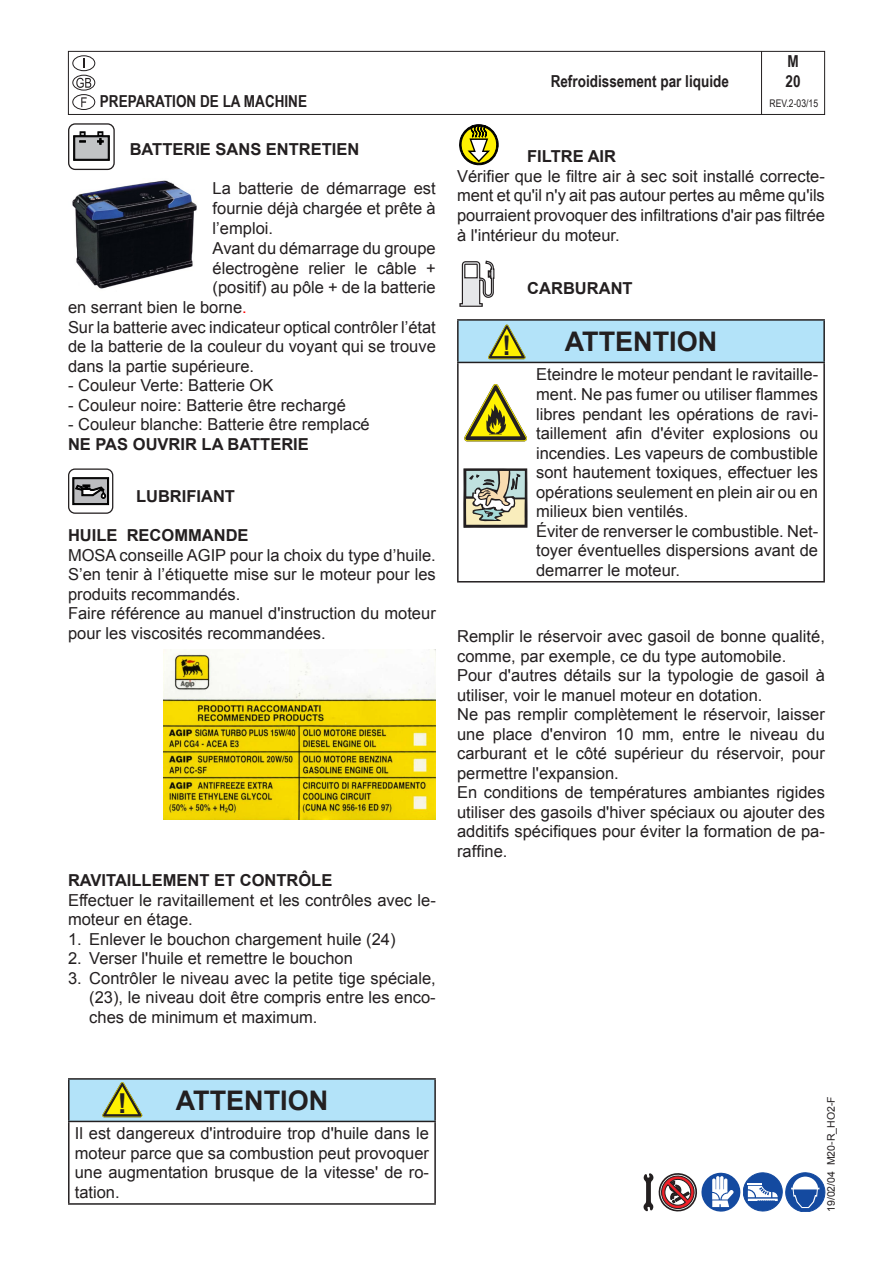
<style>
.page{position:relative;width:893px;height:1263px;background:#fff}
.page>*{position:absolute;margin:0;border:0;box-sizing:border-box;transform-origin:0 0}
.t1{font:700 27.6px "Arial";color:#231f20}
.t2{font:700 27.15px "Arial";color:#231f20;scale:.95 1}
.t3{font:700 27px "Arial";color:#231f20}
.t4{font:16.5px/19.5px "Arial";color:#231f20}
.t5{font:700 16.5px "Arial";color:#231f20}
.t6{font:700 16.5px/19.8px "Arial Narrow";color:#231f20}
.t7{font:10.5px "Arial";color:#231f20}
.t8{font:10.5px "Arial Narrow";color:#231f20}
.s1{color:#f00}
</style>
<div class="page">
<hr style="left:761px;top:51px;width:1px;height:64px;background:#231f20">
<div style="left:68px;top:51px;width:757px;height:64px;border:1px solid #231f20"></div>
<svg style="left:72px;top:55px;width:23px;height:55px"></svg>
<img style="left:164px;top:650px;width:272px;height:169px">
<svg style="left:69px;top:469px;width:44px;height:44px"></svg>
<div style="left:68px;top:468px;width:45px;height:46px;border:1px solid #231f20;border-radius:6px"></div>
<div style="left:73px;top:478px;width:36px;height:27px;background:#080808"></div>
<div style="left:74px;top:479px;width:34px;height:25px;background:#bcbdc0;border:1px solid #000"></div>
<svg style="left:75px;top:485px;width:31px;height:14px"></svg>
<svg style="left:459px;top:124px;width:40px;height:41px"></svg>
<svg style="left:69px;top:124px;width:45px;height:45px"></svg>
<div style="left:68px;top:123px;width:47px;height:47px;border:1px solid #231f20;border-radius:7px"></div>
<div style="left:74px;top:136px;width:35px;height:24px;background:#0b0b0c"></div>
<div style="left:75px;top:137px;width:33px;height:22px;background:#c1c3c5"></div>
<svg style="left:80px;top:132px;width:6px;height:10px"></svg>
<svg style="left:97px;top:132px;width:6px;height:12px"></svg>
<img style="left:72px;top:180px;width:125px;height:109px">
<svg style="left:459px;top:260px;width:36px;height:47px"></svg>
<div style="left:458px;top:320px;width:366px;height:42px;background:#b3e3f9"></div>
<hr style="left:457px;top:319px;width:368px;height:2px;background:#231f20">
<hr style="left:457px;top:321px;width:2px;height:41px;background:#231f20">
<hr style="left:823px;top:321px;width:2px;height:41px;background:#231f20">
<hr style="left:457px;top:362px;width:368px;height:1px;background:#231f20">
<hr style="left:457px;top:363px;width:2px;height:218px;background:#231f20">
<hr style="left:823px;top:363px;width:2px;height:218px;background:#231f20">
<hr style="left:457px;top:581px;width:368px;height:1px;background:#231f20">
<svg style="left:464px;top:469px;width:63px;height:58px;background:#a4a898"></svg>
<svg style="left:464px;top:384px;width:63px;height:57px"></svg>
<svg style="left:488px;top:324px;width:38px;height:35px"></svg>
<div style="left:69px;top:1079px;width:366px;height:42px;background:#b3e3f9"></div>
<hr style="left:68px;top:1078px;width:368px;height:2px;background:#231f20">
<hr style="left:68px;top:1080px;width:2px;height:41px;background:#231f20">
<hr style="left:434px;top:1080px;width:2px;height:41px;background:#231f20">
<hr style="left:68px;top:1121px;width:368px;height:1px;background:#231f20">
<hr style="left:68px;top:1122px;width:2px;height:81px;background:#231f20">
<hr style="left:434px;top:1122px;width:2px;height:81px;background:#231f20">
<hr style="left:68px;top:1203px;width:368px;height:2px;background:#231f20">
<svg style="left:102px;top:1082px;width:40px;height:35px"></svg>
<svg style="left:643px;top:1172px;width:182px;height:40px"></svg>
<p class="t6" style="left:100px;top:90px;width:209px">PREPARATION DE LA MACHINE</p>
<p class="t5" style="left:130px;top:138px;width:231px">BATTERIE SANS ENTRETIEN</p>
<p class="t4" style="left:213px;top:179px;width:225px">La batterie de démarrage est</p>
<p class="t4" style="left:213px;top:199px;width:225px">fournie déjà chargée et prête à</p>
<p class="t4" style="left:213px;top:219px;width:62px">l’emploi.</p>
<p class="t4" style="left:213px;top:238px;width:225px">Avant du démarrage du groupe</p>
<p class="t4" style="left:213px;top:258px;width:225px">électrogène relier le câble +</p>
<p class="t4" style="left:213px;top:278px;width:225px">(positif) au pôle + de la batterie</p>
<p class="t4" style="left:68px;top:298px;width:180px">en serrant bien le borne<span class="s1">.</span></p>
<p class="t4" style="left:68px;top:317px;width:369px">Sur la batterie avec indicateur optical contrôler l’état</p>
<p class="t4" style="left:68px;top:337px;width:369px">de la batterie de la couleur du voyant qui se trouve</p>
<p class="t4" style="left:68px;top:356px;width:188px">dans la partie supérieure.</p>
<p class="t4" style="left:68px;top:376px;width:207px">- Couleur Verte: Batterie OK</p>
<p class="t4" style="left:68px;top:395px;width:279px">- Couleur noire: Batterie être rechargé</p>
<p class="t4" style="left:68px;top:415px;width:303px">- Couleur blanche: Batterie être remplacé</p>
<p class="t5" style="left:68px;top:433px;width:242px">NE PAS OUVRIR LA BATTERIE</p>
<p class="t5" style="left:136px;top:485px;width:100px">LUBRIFIANT</p>
<p class="t5" style="left:68px;top:524px;width:182px">HUILE RECOMMANDE</p>
<p class="t4" style="left:68px;top:545px;width:369px">MOSA conseille AGIP pour la choix du type d’huile.<br>S’en tenir à l’étiquette mise sur le moteur pour les produits recommandés.<br>Faire référence au manuel d'instruction du moteur pour les viscosités recommandées.</p>
<p class="t5" style="left:68px;top:869px;width:266px">RAVITAILLEMENT ET CONTRÔLE</p>
<p class="t4" style="left:68px;top:890px;width:369px">Effectuer le ravitaillement et les contrôles avec le&shy;moteur en étage.</p>
<p class="t4" style="left:68px;top:929px;width:329px">1. Enlever le bouchon chargement huile (24)</p>
<p class="t4" style="left:68px;top:949px;width:286px">2. Verser l'huile et remettre le bouchon</p>
<p class="t4" style="left:89px;top:968px;width:348px;text-align:justify;text-indent:-21px">3. Contrôler le niveau avec la petite tige spéciale, (23), le niveau doit être compris entre les enco&shy;ches de minimum et maximum.</p>
<p class="t6" style="left:551px;top:71px;width:180px">Refroidissement par liquide</p>
<p class="t6" style="left:785px;top:51px;width:17px">M<br>20</p>
<p class="t8" style="left:770px;top:95px;width:50px">REV.2-03/15</p>
<p class="t5" style="left:527px;top:146px;width:90px">FILTRE AIR</p>
<p class="t4" style="left:457px;top:167px;width:369px;text-align:justify">Vérifier que le filtre air à sec soit installé correcte&shy;ment et qu'il n'y ait pas autour pertes au même qu'ils pourraient provoquer des infiltrations d'air pas filtrée à l'intérieur du moteur.</p>
<h2 class="t2" style="left:503px;top:327px;width:11px">!</h2>
<p class="t5" style="left:527px;top:277px;width:107px">CARBURANT</p>
<h3 class="t3" style="left:565px;top:323px;width:154px">ATTENTION</h3>
<p class="t4" style="left:536px;top:365px;width:284px">Eteindre le moteur pendant le ravitaille&shy;ment. Ne pas fumer ou utiliser flammes libres pendant les opérations de ravi&shy;taillement afin d'éviter explosions ou incendies. Les vapeurs de combustible sont hautement toxiques, effectuer les opérations seulement en plein air ou en milieux bien ventilés.<br>Éviter de renverser le combustible. Net&shy;toyer éventuelles dispersions avant de demarrer le moteur.</p>
<p class="t4" style="left:457px;top:627px;width:369px">Remplir le réservoir avec gasoil de bonne qualité, comme, par exemple, ce du type automobile.<br>Pour d'autres détails sur la typologie de gasoil à utiliser, voir le manuel moteur en dotation.<br>Ne pas remplir complètement le réservoir, laisser une place d'environ 10 mm, entre le niveau du carburant et le côté supérieur du réservoir, pour permettre l'expansion.<br>En conditions de températures ambiantes rigides utiliser des gasoils d'hiver spéciaux ou ajouter des additifs spécifiques pour éviter la formation de pa&shy;raffine.</p>
<h3 class="t3" style="left:176px;top:1082px;width:154px">ATTENTION</h3>
<p class="t4" style="left:75px;top:1124px;width:356px;text-align:justify">Il est dangereux d'introduire trop d'huile dans le moteur parce que sa combustion peut provoquer une augmentation brusque de la vitesse' de ro&shy;tation.</p>
<h1 class="t1" style="left:118px;top:1085px;width:11px">!</h1>
<p class="t7" style="left:824px;top:1212px;width:117px;rotate:-90deg">19/02/04 M20-R_HO2-F</p>
</div>
